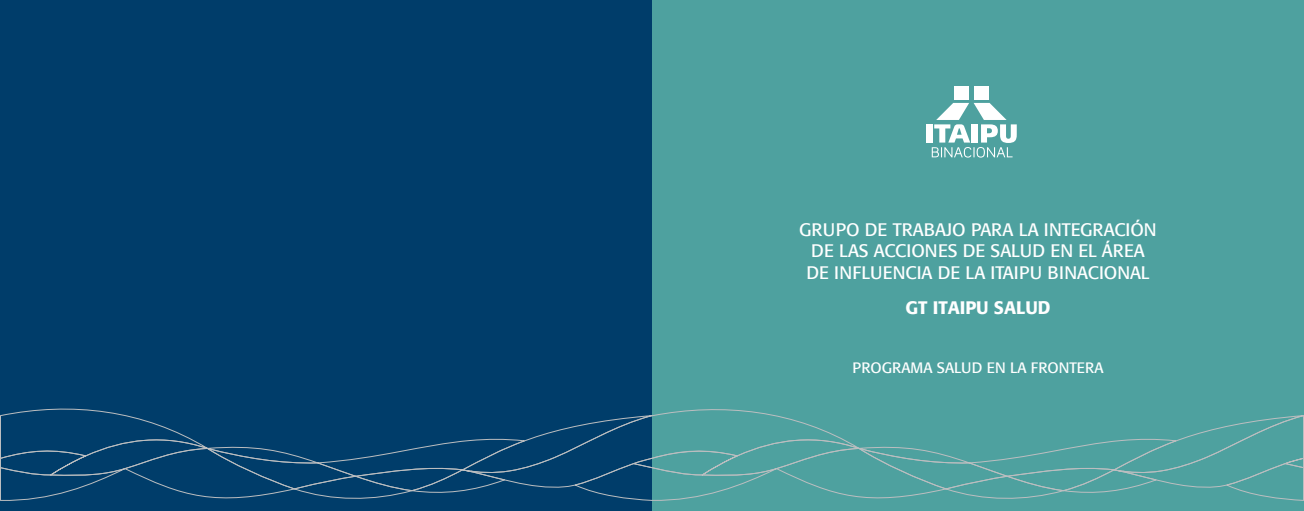
<style>
.page{position:relative;width:1304px;height:511px;background:#fff}
.page>*{position:absolute;margin:0;border:0;box-sizing:border-box;transform-origin:0 0}
.t1{font:18px/21.6px "Formata";color:#fff;text-align:center}
.t2{font:500 18px "Formata";color:#fff}
.t3{font:15px "Formata";color:#fff}
</style>
<div class="page">
<div style="left:652px;top:0;width:652px;height:510px;background:#4ea19f"></div>
<div style="left:0;top:0;width:652px;height:510px;background:#003d6a"></div>
<svg style="left:0;top:408px;width:474px;height:93px"></svg>
<svg style="left:462px;top:408px;width:301px;height:81px"></svg>
<svg style="left:572px;top:414px;width:732px;height:87px"></svg>
<div style="left:926px;top:124px;width:6px;height:18px;background:#fff"></div>
<div style="left:974px;top:86px;width:14px;height:13px;background:#fff"></div>
<div style="left:954px;top:86px;width:15px;height:13px;background:#fff"></div>
<svg style="left:932px;top:103px;width:85px;height:54px"></svg>
<p class="t1" style="left:799px;top:218px;width:359px">GRUPO DE TRABAJO PARA LA INTEGRACIÓN<br>DE LAS ACCIONES DE SALUD EN EL ÁREA<br>DE INFLUENCIA DE LA ITAIPU BINACIONAL</p>
<p class="t2" style="left:905px;top:296px;width:147px">GT ITAIPU SALUD</p>
<p class="t3" style="left:852px;top:358px;width:252px">PROGRAMA SALUD EN LA FRONTERA</p>
</div>
